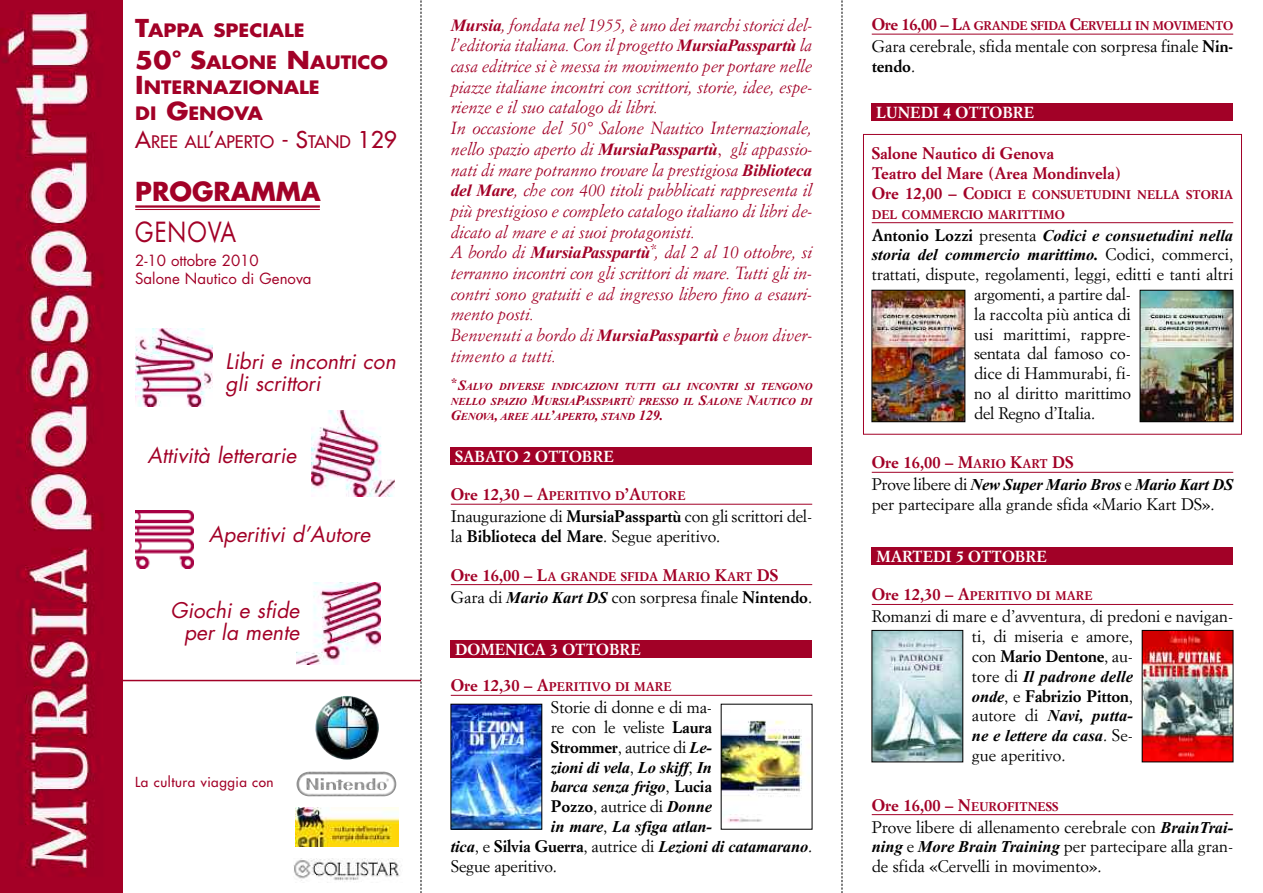
<style>
.page{position:relative;width:1263px;height:893px;background:#fff}
.page>*{position:absolute;margin:0;border:0;box-sizing:border-box;transform-origin:0 0}
.t1{font:27px "Futura";letter-spacing:.045em;color:#a20127;scale:.83 1}
.t2{font:700 25.5px "Futura";color:#a20127}
.t3{font:italic 21px/22.5px "Futura";color:#a20127}
.t4{font:700 18px/31.2px "Futura";color:#a20127;scale:1.09 1}
.t5{font:italic 17.25px/20.7px "Simoncini Garamond";letter-spacing:-.01em;color:#a20127}
.t6{font:16.8px "Futura";color:#a20127}
.t7{font:16.5px/19.8px "Simoncini Garamond";color:#000}
.t8{font:italic 700 16.5px/19.8px "Times New Roman";letter-spacing:-.01em;color:#000}
.t9{font:700 16.5px/19.8px "Simoncini Garamond";color:#a20127}
.t10{font:700 16.5px "Simoncini Garamond";letter-spacing:-.01em;color:#000}
.t11{font:700 15.75px "Simoncini Garamond";color:#fff}
.t12{font:15px/18px "Futura";color:#a20127}
.t13{font:13.5px "Futura";letter-spacing:.04em;color:#a20127}
.t14{font:700 12.3px/19.8px "Simoncini Garamond";color:#a20127}
.t15{font:700 12.3px "Simoncini Garamond";letter-spacing:-.025em;color:#a20127}
.t16{font:italic 700 10.65px/15px "Times New Roman";letter-spacing:-.015em;color:#a20127;text-align:justify}
.s1{font-size:24px}
.s2{font-size:22.5px}
.s3{font-family:"Times New Roman";font-weight:700}
.s4{font-style:normal}
.s5{font-size:14.25px}
.s6{font-size:16.5px}
.s7{font-weight:700}
.s8{font-family:"Times New Roman";font-weight:700;font-style:italic}
.s9{font-family:"Simoncini Garamond";font-weight:400;font-style:normal}
.s10{font-family:"Simoncini Garamond";font-style:normal}
.s11{font-size:12.3px}
.s12{font-family:"Times New Roman";font-style:italic}
.s13{font-weight:400}
</style>
<div class="page">
<svg style="left:842px;top:0;width:1px;height:893px"></svg>
<hr style="left:104px;top:680px;width:317px;height:1px;background:#a20127">
<hr style="left:135px;top:205px;width:185px;height:3px;background:#a20127">
<hr style="left:135px;top:209px;width:185px;height:1px;background:#a20127">
<img style="left:315px;top:696px;width:64px;height:64px">
<img style="left:297px;top:772px;width:99px;height:24px">
<img style="left:295px;top:808px;width:103px;height:39px">
<img style="left:136px;top:328px;width:77px;height:79px">
<img style="left:311px;top:411px;width:83px;height:86px">
<img style="left:297px;top:583px;width:83px;height:82px">
<img style="left:136px;top:510px;width:57px;height:58px">
<img style="left:293px;top:858px;width:109px;height:25px">
<img style="left:0;top:0;width:123px;height:893px">
<div style="left:451px;top:447px;width:361px;height:17px;background:#a20127"></div>
<div style="left:451px;top:640px;width:361px;height:17px;background:#a20127"></div>
<hr style="left:451px;top:504px;width:361px;height:1px;background:#a20127">
<hr style="left:451px;top:584px;width:361px;height:1px;background:#a20127">
<hr style="left:451px;top:695px;width:361px;height:1px;background:#a20127">
<img style="left:453px;top:706px;width:87px;height:121px">
<img style="left:723px;top:720px;width:87px;height:103px">
<svg style="left:421px;top:0;width:1px;height:893px"></svg>
<div style="left:872px;top:104px;width:361px;height:17px;background:#a20127"></div>
<div style="left:872px;top:547px;width:361px;height:17px;background:#a20127"></div>
<div style="left:863px;top:134px;width:379px;height:300px;border:1px solid #a20127"></div>
<hr style="left:872px;top:34px;width:361px;height:1px;background:#a20127">
<hr style="left:872px;top:222px;width:361px;height:1px;background:#a20127">
<hr style="left:872px;top:472px;width:361px;height:1px;background:#a20127">
<hr style="left:872px;top:604px;width:361px;height:1px;background:#a20127">
<hr style="left:872px;top:814px;width:361px;height:1px;background:#a20127">
<img style="left:874px;top:632px;width:87px;height:128px">
<div style="left:872px;top:630px;width:91px;height:132px;border:1px solid #000"></div>
<img style="left:1144px;top:632px;width:87px;height:128px">
<img style="left:874px;top:292px;width:89px;height:128px">
<div style="left:872px;top:290px;width:93px;height:132px;border:1px solid #000"></div>
<img style="left:1142px;top:292px;width:89px;height:128px">
<div style="left:1140px;top:290px;width:93px;height:132px;border:1px solid #000"></div>
<p class="t4" style="left:135px;top:17px;width:233px"><span class="s1">T</span>APPA SPECIALE<br><span class="s1">50° S</span>ALONE <span class="s1">N</span>AUTICO</p>
<p class="t4" style="left:135px;top:76px;width:171px;line-height:25.5px"><span class="s1">I</span>NTERNAZIONALE<br>DI <span class="s1">G</span>ENOVA</p>
<p class="t6" style="left:135px;top:134px;width:263px"><span class="s2">A</span>REE ALL<span class="s2">’</span>APERTO <span class="s2">- S</span>TAND <span class="s2">129</span></p>
<h2 class="t2" style="left:135px;top:179px;width:187px">PROGRAMMA</h2>
<h1 class="t1" style="left:135px;top:220px;width:123px">GENOVA</h1>
<p class="t12" style="left:135px;top:253px;width:178px">2-10 ottobre 2010<br>Salone Nautico di Genova</p>
<p class="t3" style="left:226px;top:352px;width:172px">Libri e incontri con gli scrittori</p>
<p class="t3" style="left:147px;top:446px;width:150px">Attività letterarie</p>
<p class="t3" style="left:209px;top:525px;width:163px">Aperitivi d’Autore</p>
<p class="t3" style="left:170px;top:600px;width:130px;text-align:right">Giochi e sfide per la mente</p>
<p class="t13" style="left:135px;top:776px;width:140px">La cultura viaggia con</p>
<p class="t5" style="left:451px;top:16px;width:363px"><span class="s3">Mursia</span>, fondata nel 1955, è uno dei marchi storici del&shy;l’editoria italiana. Con il progetto <span class="s3">MursiaPasspartù</span> la casa editrice si è messa in movimento per portare nelle piazze italiane incontri con scrittori, storie, idee, espe&shy;rienze e il suo catalogo di libri.<br>In occasione del 50° Salone Nautico Internazionale, nello spazio aperto di <span class="s3">MursiaPasspartù</span><span class="s4">,</span> gli appassio&shy;nati di mare potranno trovare la prestigiosa <span class="s3">Biblioteca del Mare</span>, che con 400 titoli pubblicati rappresenta il più prestigioso e completo catalogo italiano di libri de&shy;dicato al mare e ai suoi protagonisti.<br>A bordo di <span class="s3">MursiaPasspartù</span><sup>*</sup>, dal 2 al 10 ottobre, si terranno incontri con gli scrittori di mare. Tutti gli in&shy;contri sono gratuiti e ad ingresso libero fino a esauri&shy;mento posti.<br>Benvenuti a bordo di <span class="s3">MursiaPasspartù</span> e buon diver&shy;timento a tutti.</p>
<p class="t16" style="left:451px;top:380px;width:363px"><sup>*</sup><span class="s5">S</span>ALVO DIVERSE INDICAZIONI TUTTI GLI INCONTRI SI TENGONO NELLO SPAZIO <span class="s5">M</span>URSIA<span class="s5">P</span>ASSPARTÙ PRESSO IL <span class="s5">S</span>ALONE <span class="s5">N</span>AUTICO DI <span class="s5">G</span>ENOVA<span class="s5">,</span> AREE ALL<span class="s5">’</span>APERTO<span class="s5">,</span> STAND <span class="s5">129.</span></p>
<p class="t11" style="left:455px;top:449px;width:160px">SABATO 2 OTTOBRE</p>
<p class="t14" style="left:451px;top:487px;width:236px"><span class="s6">Ore 12,30 – A</span>PERITIVO D<span class="s6">’A</span>UTORE</p>
<p class="t7" style="left:451px;top:508px;width:363px">Inaugurazione di <span class="s7">MursiaPasspartù</span> con gli scrittori del&shy;la <span class="s7">Biblioteca del Mare</span>. Segue aperitivo.</p>
<p class="t14" style="left:451px;top:567px;width:329px"><span class="s6">Ore 16,00 – L</span>A GRANDE SFIDA <span class="s6">M</span>ARIO <span class="s6">K</span>ART <span class="s6">DS</span></p>
<p class="t7" style="left:451px;top:588px;width:363px">Gara di <span class="s8">Mario Kart DS</span> con sorpresa finale <span class="s7">Nintendo</span>.</p>
<p class="t11" style="left:455px;top:643px;width:188px">DOMENICA 3 OTTOBRE</p>
<p class="t14" style="left:451px;top:678px;width:222px"><span class="s6">Ore 12,30 – A</span>PERITIVO DI MARE</p>
<p class="t7" style="left:551px;top:699px;width:163px;text-align:justify">Storie di donne e di ma&shy;re con le veliste <span class="s7">Laura Strommer</span>, autrice di <span class="s8">Le-</span></p>
<p class="t8" style="left:551px;top:759px;width:163px">zioni di vela<span class="s9">,</span> Lo skiff<span class="s9">,</span> In barca senza frigo<span class="s9">,</span> <span class="s10">Lucia</span></p>
<p class="t7" style="left:551px;top:798px;width:163px"><span class="s7">Pozzo</span>, autrice di <span class="s8">Donne</span></p>
<p class="t8" style="left:451px;top:818px;width:363px;text-align:center">in mare<span class="s9">,</span> La sfiga atlan-<br>tica<span class="s9">, e</span> <span class="s10">Silvia Guerra</span><span class="s9">, autrice di</span> Lezioni di catamarano<span class="s9">.</span></p>
<p class="t7" style="left:451px;top:857px;width:108px">Segue aperitivo.</p>
<p class="t15" style="left:872px;top:21px;width:363px"><span class="s6">Ore 16,00 – L</span>A GRANDE SFIDA <span class="s6">C</span>ERVELLI IN MOVIMENTO</p>
<p class="t7" style="left:872px;top:38px;width:363px">Gara cerebrale, sfida mentale con sorpresa finale <span class="s7">Nin&shy;tendo</span>.</p>
<p class="t11" style="left:876px;top:105px;width:160px">LUNEDI 4 OTTOBRE</p>
<p class="t9" style="left:872px;top:145px;width:251px">Salone Nautico di Genova<br>Teatro del Mare (Area Mondinvela)</p>
<p class="t14" style="left:872px;top:186px;width:363px"><span class="s6">Ore 12,00 – C</span>ODICI E CONSUETUDINI NELLA STORIA<br>DEL COMMERCIO MARITTIMO</p>
<p class="t8" style="left:872px;top:227px;width:363px"><span class="s10">Antonio Lozzi</span> <span class="s9">presenta</span> Codici e consuetudini nella storia del commercio marittimo. <span class="s9">Codici, commerci,</span></p>
<p class="t7" style="left:974px;top:266px;width:261px;text-indent:-102px">trattati, dispute, regolamenti, leggi, editti e tanti altri argomenti, a partire dal-<br>la raccolta più antica di<br>usi marittimi, rappre-<br>sentata dal famoso co-<br>dice di Hammurabi, fi-<br>no al diritto marittimo<br>del Regno d’Italia.</p>
<p class="t9" style="left:872px;top:454px;width:203px">Ore 16,00 – M<span class="s11">ARIO</span> K<span class="s11">ART</span> DS</p>
<p class="t8" style="left:872px;top:477px;width:363px"><span class="s9">Prove libere di</span> New Super Mario Bros <span class="s9">e</span> Mario Kart DS</p>
<p class="t7" style="left:872px;top:496px;width:344px">per partecipare alla grande sfida «Mario Kart DS».</p>
<p class="t11" style="left:876px;top:550px;width:172px">MARTEDI 5 OTTOBRE</p>
<p class="t14" style="left:872px;top:587px;width:222px"><span class="s6">Ore 12,30 – A</span>PERITIVO DI MARE</p>
<p class="t7" style="left:872px;top:608px;width:363px;text-align:center">Romanzi di mare e d’avventura, di predoni e navigan&shy;ti, di miseria e amore,<br>con <span class="s7">Mario Dentone</span>, au-</p>
<p class="t8" style="left:972px;top:668px;width:163px"><span class="s9">tore di</span> Il padrone delle</p>
<p class="t10" style="left:972px;top:689px;width:163px"><span class="s12">onde</span><span class="s13">, e</span> Fabrizio Pitton<span class="s13">,</span></p>
<p class="t8" style="left:972px;top:708px;width:163px"><span class="s9">autore di</span> Navi, putta&shy;ne e lettere da casa<span class="s9">. Se-</span></p>
<p class="t7" style="left:972px;top:746px;width:95px">gue aperitivo.</p>
<p class="t14" style="left:872px;top:797px;width:188px"><span class="s6">Ore 16,00 – N</span>EUROFITNESS</p>
<p class="t7" style="left:872px;top:818px;width:363px;text-align:justify">Prove libere di allenamento cerebrale con <span class="s8">BrainTrai&shy;ning</span> e <span class="s8">More Brain Training</span> per partecipare alla gran&shy;de sfida «Cervelli in movimento».</p>
</div>
